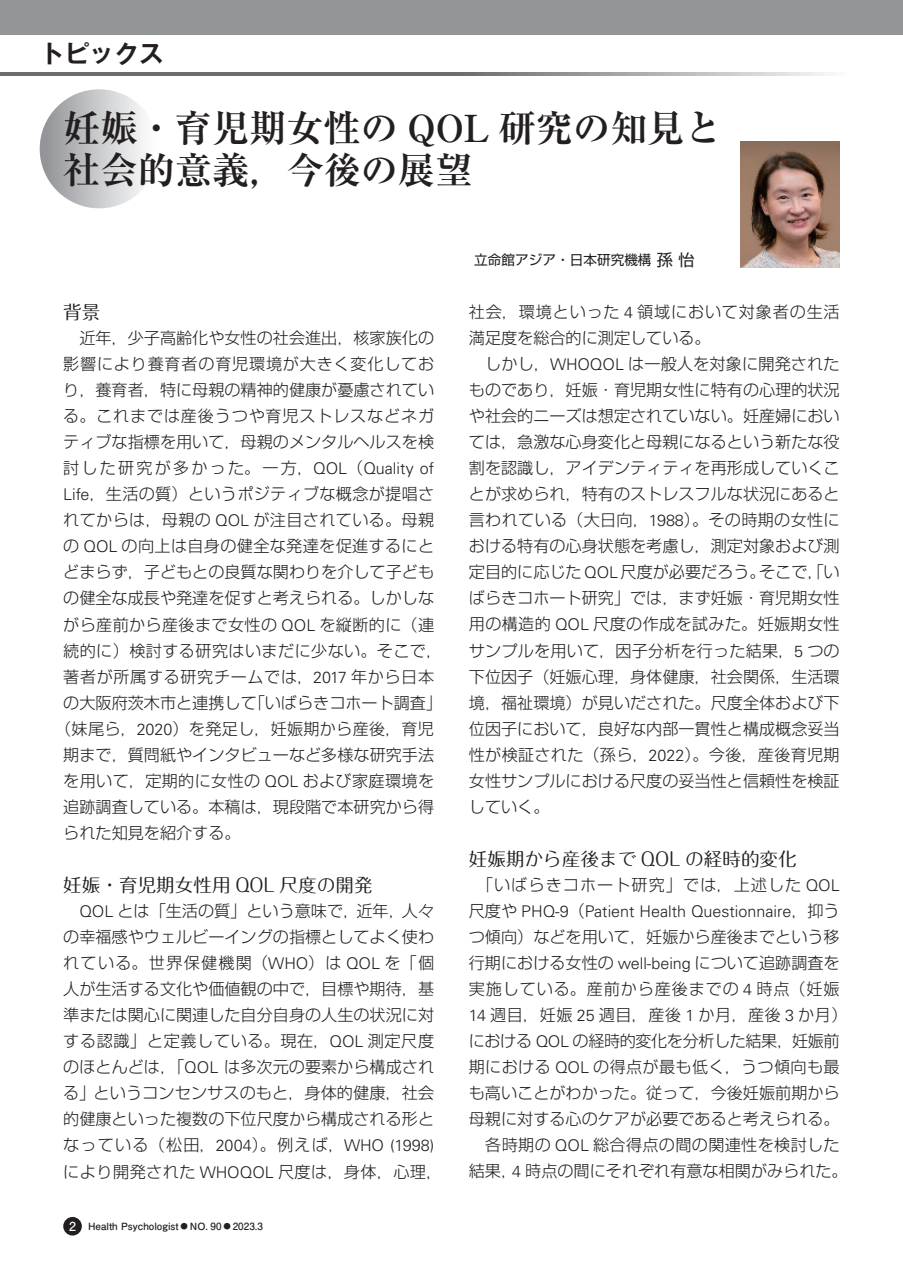
<style>
.page{position:relative;width:903px;height:1275px;background:#fff}
.page>*{position:absolute;margin:0;border:0;box-sizing:border-box;transform-origin:0 0}
.t1{font:700 37.27px/42.2px "Ryumin Pr 6";color:#231f20}
.t2{font:700 24.85px "Gothic MB101 Pro De";color:#231f20}
.t3{font:18.55px "Maru Fo Pro";color:#231f20}
.t4{font:300 16.1px/26.1px "Shin Go Pr 6";color:#231f20}
.t5{font:300 16.1px "Shin Go Pr 6";letter-spacing:.02em;color:#231f20}
.t6{font:300 16.1px "Shin Go Pr 6";letter-spacing:.025em;color:#231f20}
.t7{font:300 16.1px "Shin Go Pr 6";letter-spacing:.05em;color:#231f20}
.t8{font:300 16.1px "Univers LT Std";color:#231f20}
.t9{font:300 16.1px "Shin Go Pr 6";letter-spacing:.135em;color:#231f20}
.t10{font:300 16.1px "Shin Go Pr 6";letter-spacing:.04em;color:#231f20}
.t11{font:300 16.1px "Shin Go Pr 6";letter-spacing:.065em;color:#231f20}
.t12{font:13.65px "Shin Go Pr 6";color:#231f20}
.t13{font:700 9.97px "Futo Go B101 Pr 6 N";color:#231f20}
.s1{font-family:"Univers LT Std"}
.s2{font-size:12.42px;color:#fff}
.s3{font-size:7.52px}
.s4{font-size:16.1px}
.s5{font-family:"Shin Go Pr 6"}
</style>
<div class="page">
<div style="left:63px;top:1217px;width:19px;height:18px;background:#231f20;border-radius:50%"></div>
<div style="left:40px;top:89px;width:119px;height:119px;background:linear-gradient(to right,#909296,#fff);border-radius:60px"></div>
<img style="left:740px;top:142px;width:100px;height:126px">
<div style="left:0;top:0;width:903px;height:35px;background:#939598"></div>
<svg style="left:0;top:73px;width:830px;height:3px;background:#898a8d"></svg>
<h2 class="t2" style="left:40px;top:33px;width:126px">トピックス</h2>
<h1 class="t1" style="left:63px;top:105px;width:660px">妊娠・育児期女性の QOL 研究の知見と社会的意義，今後の展望</h1>
<p class="t3" style="left:63px;top:297px;width:39px">背景</p>
<p class="t4" style="left:63px;top:323px;width:372px">　近年，少子高齢化や女性の社会進出，核家族化の</p>
<p class="t7" style="left:63px;top:351px;width:372px">影響により養育者の育児環境が大きく変化してお</p>
<p class="t4" style="left:63px;top:376px;width:372px">り，養育者，特に母親の精神的健康が憂慮されてい</p>
<p class="t7" style="left:63px;top:403px;width:372px">る。これまでは産後うつや育児ストレスなどネガ</p>
<p class="t4" style="left:63px;top:428px;width:372px">ティブな指標を用いて，母親のメンタルヘルスを検</p>
<p class="t9" style="left:63px;top:455px;width:372px">討した研究が多かった。一方，<span class="s1">QOL</span>（<span class="s1">Quality of</span></p>
<p class="t5" style="left:63px;top:481px;width:372px"><span class="s1">Life</span>，生活の質）というポジティブな概念が提唱さ</p>
<p class="t6" style="left:63px;top:507px;width:372px">れてからは，母親の <span class="s1">QOL</span> が注目されている。母親</p>
<p class="t5" style="left:63px;top:533px;width:372px">の <span class="s1">QOL</span> の向上は自身の健全な発達を促進するにと</p>
<p class="t4" style="left:63px;top:558px;width:372px">どまらず，子どもとの良質な関わりを介して子ども</p>
<p class="t4" style="left:63px;top:584px;width:372px">の健全な成長や発達を促すと考えられる。しかしな</p>
<p class="t5" style="left:63px;top:611px;width:372px">がら産前から産後まで女性の <span class="s1">QOL</span> を縦断的に（連</p>
<p class="t6" style="left:63px;top:637px;width:380px">続的に）検討する研究はいまだに少ない。そこで，</p>
<p class="t10" style="left:63px;top:663px;width:372px">著者が所属する研究チームでは，<span class="s1">2017</span> 年から日本</p>
<p class="t4" style="left:63px;top:688px;width:380px">の大阪府茨木市と連携して「いばらきコホート調査」</p>
<p class="t4" style="left:55px;top:714px;width:380px">（妹尾ら，<span class="s1">2020</span>）を発足し，妊娠期から産後，育児</p>
<p class="t4" style="left:63px;top:740px;width:372px">期まで，質問紙やインタビューなど多様な研究手法</p>
<p class="t5" style="left:63px;top:767px;width:372px">を用いて，定期的に女性の <span class="s1">QOL</span> および家庭環境を</p>
<p class="t4" style="left:63px;top:792px;width:372px">追跡調査している。本稿は，現段階で本研究から得</p>
<p class="t4" style="left:63px;top:818px;width:179px">られた知見を紹介する。</p>
<p class="t3" style="left:63px;top:870px;width:311px">妊娠・育児期女性用 QOL 尺度の開発</p>
<p class="t4" style="left:63px;top:896px;width:380px;text-align:center"><span class="s1">QOL</span> とは「生活の質」という意味で，近年，人々<br>の幸福感やウェルビーイングの指標としてよく使われている。世界保健機関（<span class="s1">WHO</span>）は <span class="s1">QOL</span> を「個人が生活する文化や価値観の中で，目標や期待，基準または関心に関連した自分自身の人生の状況に対する認識」と定義している。現在，<span class="s1">QOL</span> 測定尺度のほとんどは，「<span class="s1">QOL</span> は多次元の要素から構成される」というコンセンサスのもと，身体的健康，社会的健康といった複数の下位尺度から構成される形となっている（松田，<span class="s1">2004</span>）。例えば，<span class="s1">WHO (1998)</span>により開発された <span class="s1">WHOQOL</span> 尺度は，身体，心理，</p>
<p class="t13" style="left:69px;top:1218px;width:195px"><span class="s2">2</span> Health Psychologist <span class="s3">●</span> NO. 90 <span class="s3">●</span> 2023.3</p>
<p class="t12" style="left:474px;top:249px;width:222px">立命館アジア・日本研究機構 <span class="s4">孫 怡</span></p>
<p class="t4" style="left:469px;top:297px;width:372px">社会，環境といった <span class="s1">4</span> 領域において対象者の生活満足度を総合的に測定している。<br>　しかし，<span class="s1">WHOQOL</span> は一般人を対象に開発されたものであり，妊娠・育児期女性に特有の心理的状況や社会的ニーズは想定されていない。妊産婦においては，急激な心身変化と母親になるという新たな役割を認識し，アイデンティティを再形成していくことが求められ，特有のストレスフルな状況にあると言われている（大日向，<span class="s1">1988</span>）。その時期の女性における特有の心身状態を考慮し，測定対象および測定目的に応じた<span class="s1">QOL</span>尺度が必要だろう。そこで，「いばらきコホート研究」では，まず妊娠・育児期女性用の構造的 <span class="s1">QOL</span> 尺度の作成を試みた。妊娠期女性サンプルを用いて，因子分析を行った結果，<span class="s1">5</span> つの下位因子（妊娠心理，身体健康，社会関係，生活環境，福祉環境）が見いだされた。尺度全体および下位因子において，良好な内部一貫性と構成概念妥当性が検証された（孫ら，<span class="s1">2022</span>）。今後，産後育児期女性サンプルにおける尺度の妥当性と信頼性を検証していく。</p>
<p class="t3" style="left:469px;top:844px;width:329px">妊娠期から産後まで QOL の経時的変化</p>
<p class="t11" style="left:469px;top:872px;width:372px">　「いばらきコホート研究」では，上述した <span class="s1">QOL</span></p>
<p class="t8" style="left:469px;top:902px;width:372px"><span class="s5">尺度や</span> PHQ-9<span class="s5">（</span>Patient Health Questionnaire<span class="s5">，抑う</span></p>
<p class="t4" style="left:469px;top:922px;width:380px">つ傾向）などを用いて，妊娠から産後までという移行期における女性の <span class="s1">well-being</span> について追跡調査を実施している。産前から産後までの <span class="s1">4</span> 時点（妊娠<br><span class="s1">14</span> 週目，妊娠 <span class="s1">25</span> 週目，産後 <span class="s1">1</span> か月，産後 <span class="s1">3</span> か月）における <span class="s1">QOL</span> の経時的変化を分析した結果，妊娠前期における <span class="s1">QOL</span> の得点が最も低く，うつ傾向も最も高いことがわかった。従って，今後妊娠前期から母親に対する心のケアが必要であると考えられる。　各時期の <span class="s1">QOL</span> 総合得点の間の関連性を検討した結果，<span class="s1">4</span> 時点の間にそれぞれ有意な相関がみられた。</p>
</div>
